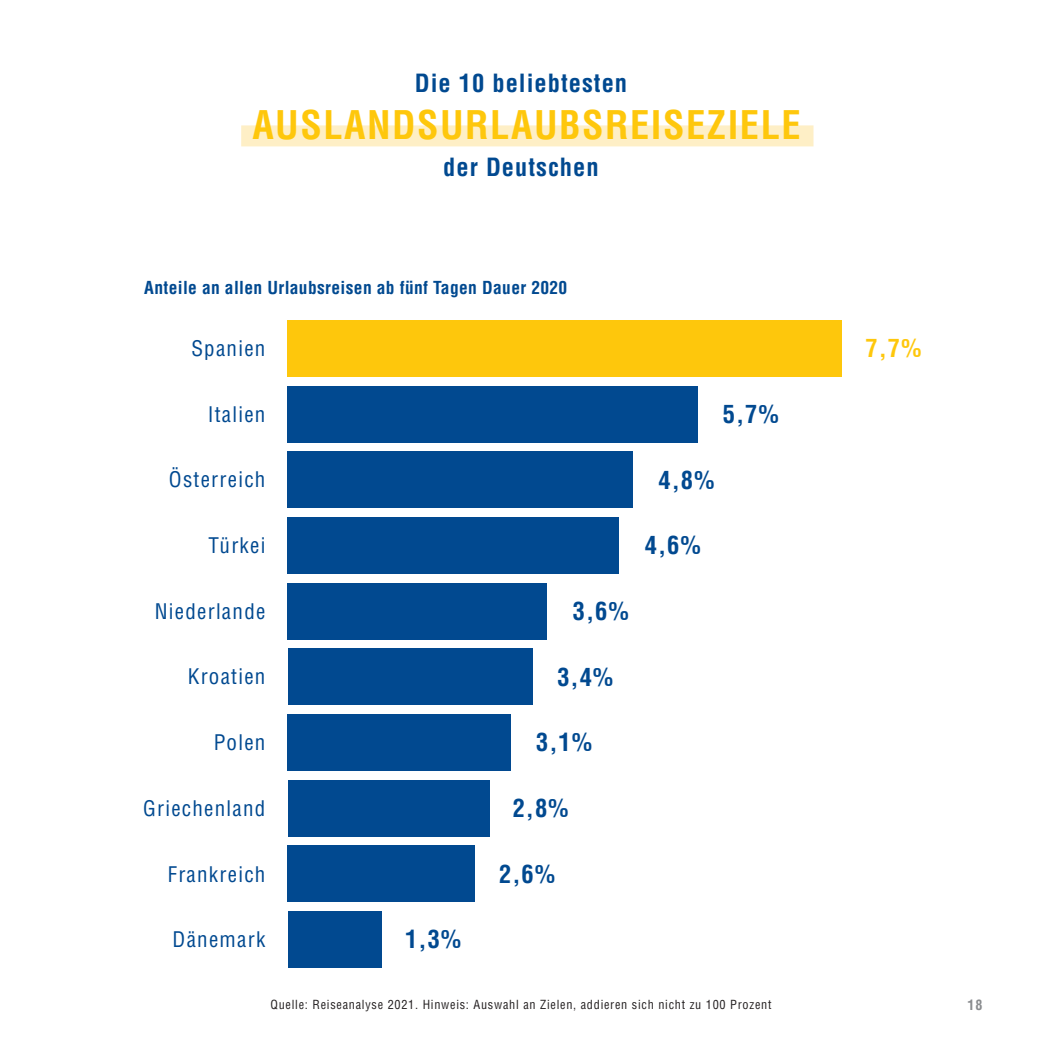
<style>
.page{position:relative;width:1042px;height:1042px;background:#fff}
.page>*{position:absolute;margin:0;border:0;box-sizing:border-box;transform-origin:0 0}
.t1{font:700 condensed 38.5px "Helvetica LT Std";letter-spacing:.04em;color:#fec70c}
.t2{font:700 condensed 24.5px "Helvetica LT Std";letter-spacing:.04em;color:#014990}
.t3{font:700 condensed 24.5px "Helvetica LT Std";color:#fec70c}
.t4{font:condensed 21px "Helvetica LT Std";letter-spacing:.06em;color:#014990}
.t5{font:700 condensed 17.5px "Helvetica LT Std";letter-spacing:.02em;color:#014990}
.t6{font:700 condensed 14px "Helvetica LT Std";color:#8a8c8f}
.t7{font:condensed 12.25px "Helvetica LT Std";letter-spacing:.06em;color:#231f20}
</style>
<div class="page">
<div style="left:241px;top:125px;width:572px;height:21px;background:#feefc6"></div>
<div style="left:288px;top:911px;width:93px;height:57px;background:#014990"></div>
<div style="left:288px;top:845px;width:187px;height:57px;background:#014990"></div>
<div style="left:288px;top:780px;width:201px;height:56px;background:#014990"></div>
<div style="left:288px;top:714px;width:223px;height:57px;background:#014990"></div>
<div style="left:288px;top:648px;width:244px;height:57px;background:#014990"></div>
<div style="left:288px;top:583px;width:259px;height:56px;background:#014990"></div>
<div style="left:288px;top:517px;width:331px;height:57px;background:#014990"></div>
<div style="left:288px;top:451px;width:345px;height:57px;background:#014990"></div>
<div style="left:288px;top:386px;width:410px;height:56px;background:#014990"></div>
<div style="left:288px;top:320px;width:554px;height:57px;background:#fec70c"></div>
<p class="t2" style="left:415px;top:68px;width:214px">Die 10 beliebtesten</p>
<h1 class="t1" style="left:252px;top:101px;width:550px">AUSLANDSURLAUBSREISEZIELE</h1>
<p class="t2" style="left:443px;top:151px;width:157px">der Deutschen</p>
<p class="t5" style="left:144px;top:276px;width:425px">Anteile an allen Urlaubsreisen ab fünf Tagen Dauer 2020</p>
<p class="t4" style="left:191px;top:335px;width:76px">Spanien</p>
<p class="t3" style="left:865px;top:333px;width:58px">7,7%</p>
<p class="t4" style="left:208px;top:401px;width:59px">Italien</p>
<p class="t2" style="left:723px;top:399px;width:58px">5,7%</p>
<p class="t4" style="left:169px;top:466px;width:98px">Österreich</p>
<p class="t2" style="left:658px;top:464px;width:58px">4,8%</p>
<p class="t4" style="left:209px;top:532px;width:58px">Türkei</p>
<p class="t2" style="left:645px;top:530px;width:58px">4,6%</p>
<p class="t4" style="left:155px;top:598px;width:112px">Niederlande</p>
<p class="t2" style="left:573px;top:596px;width:58px">3,6%</p>
<p class="t4" style="left:188px;top:663px;width:79px">Kroatien</p>
<p class="t2" style="left:557px;top:661px;width:58px">3,4%</p>
<p class="t4" style="left:214px;top:729px;width:53px">Polen</p>
<p class="t2" style="left:536px;top:727px;width:58px">3,1%</p>
<p class="t4" style="left:143px;top:795px;width:124px">Griechenland</p>
<p class="t2" style="left:513px;top:793px;width:58px">2,8%</p>
<p class="t4" style="left:168px;top:861px;width:99px">Frankreich</p>
<p class="t2" style="left:499px;top:858px;width:58px">2,6%</p>
<p class="t4" style="left:173px;top:926px;width:94px">Dänemark</p>
<p class="t2" style="left:405px;top:924px;width:58px">1,3%</p>
<p class="t7" style="left:270px;top:997px;width:502px">Quelle: Reiseanalyse 2021. Hinweis: Auswahl an Zielen, addieren sich nicht zu 100 Prozent</p>
<p class="t6" style="left:967px;top:996px;width:16px">18</p>
</div>
